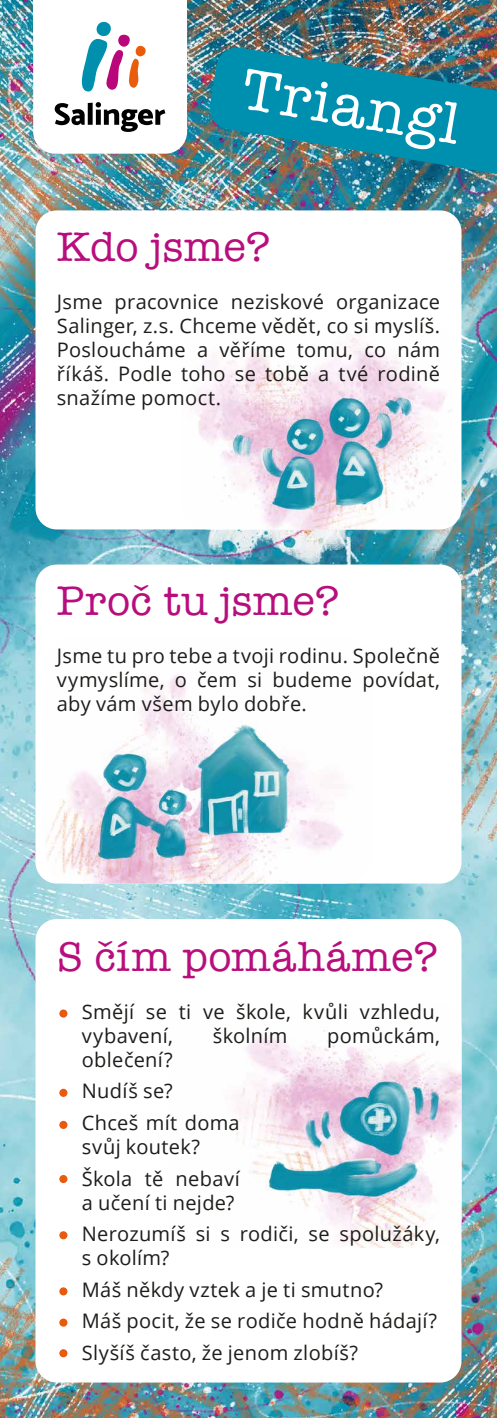
<style>
.page{position:relative;width:497px;height:1418px;background:#fff}
.page>*{position:absolute;margin:0;border:0;box-sizing:border-box;transform-origin:0 0}
.t1{font:60px "American Typewriter";color:#fff}
.t2{font:42.5px "American Typewriter";letter-spacing:.01em;color:#b80e7d}
.t3{font:20px/24px "Open Sans";letter-spacing:.015em;color:#1d1d1b}
</style>
<div class="page">
<img style="left:0;top:0;width:496px;height:1417px">
<div style="left:33px;top:0;width:154px;height:33px;background:#fff"></div>
<div style="left:35px;top:210px;width:426px;height:319px;background:#fff;border-radius:21px"></div>
<div style="left:35px;top:564px;width:426px;height:319px;background:#fff;border-radius:21px"></div>
<div style="left:35px;top:919px;width:426px;height:463px;background:#fff;border-radius:21px"></div>
<img style="left:208px;top:46px;width:288px;height:134px">
<img style="left:192px;top:335px;width:265px;height:194px">
<img style="left:45px;top:675px;width:298px;height:208px">
<img style="left:236px;top:1030px;width:225px;height:217px">
<div style="left:33px;top:0;width:154px;height:154px;background:#fff;border-radius:22px"></div>
<svg style="left:81px;top:21px;width:65px;height:71px"></svg>
<svg style="left:55px;top:103px;width:29px;height:22px"></svg>
<hr style="left:88px;top:103px;width:4px;height:22px;background:#000">
<svg style="left:95px;top:102px;width:70px;height:30px"></svg>
<div style="left:59px;top:1009px;width:8px;height:8px;background:#e95a0c;border-radius:50%"></div>
<div style="left:59px;top:1088px;width:8px;height:8px;background:#e95a0c;border-radius:50%"></div>
<div style="left:59px;top:1120px;width:8px;height:8px;background:#e95a0c;border-radius:50%"></div>
<svg style="left:59px;top:1174px;width:8px;height:9px"></svg>
<div style="left:59px;top:1231px;width:8px;height:8px;background:#e95a0c;border-radius:50%"></div>
<div style="left:59px;top:1287px;width:8px;height:8px;background:#e95a0c;border-radius:50%"></div>
<div style="left:59px;top:1318px;width:8px;height:8px;background:#e95a0c;border-radius:50%"></div>
<div style="left:59px;top:1349px;width:8px;height:8px;background:#e95a0c;border-radius:50%"></div>
<h1 class="t1" style="left:251px;top:42px;width:221px;rotate:10deg">Triangl</h1>
<h2 class="t2" style="left:57px;top:214px;width:215px">Kdo jsme?</h2>
<p class="t3" style="left:57px;top:289px;width:384px;text-align:justify">Jsme pracovnice neziskové organizace Salinger, z.s. Chceme vědět, co si myslíš.<br>Posloucháme a věříme tomu, co nám říkáš. Podle toho se tobě a tvé rodině snažíme pomoct.</p>
<h2 class="t2" style="left:57px;top:568px;width:283px">Proč tu jsme?</h2>
<p class="t3" style="left:57px;top:643px;width:384px;text-align:justify">Jsme tu pro tebe a tvoji rodinu. Společně vymyslíme, o čem si budeme povídat, aby vám všem bylo dobře.</p>
<h2 class="t2" style="left:57px;top:924px;width:382px">S čím pomáháme?</h2>
<p class="t3" style="left:82px;top:999px;width:359px">Smějí se ti ve škole, kvůli vzhledu, vybavení,</p>
<p class="t3" style="left:212px;top:1023px;width:76px">školním</p>
<p class="t3" style="left:327px;top:1023px;width:114px">pomůckám,</p>
<p class="t3" style="left:82px;top:1043px;width:159px;line-height:31.5px">oblečení?<br>Nudíš se?<br>Chceš mít doma</p>
<p class="t3" style="left:82px;top:1130px;width:159px;line-height:31.5px">svůj koutek?<br>Škola tě nebaví</p>
<p class="t3" style="left:82px;top:1185px;width:359px;line-height:31.5px">a učení ti nejde?<br>Nerozumíš si s rodiči, se spolužáky,</p>
<p class="t3" style="left:82px;top:1241px;width:356px;line-height:31.5px">s okolím?<br>Máš někdy vztek a je ti smutno?<br>Máš pocit, že se rodiče hodně hádají?<br>Slyšíš často, že jenom zlobíš?</p>
</div>
